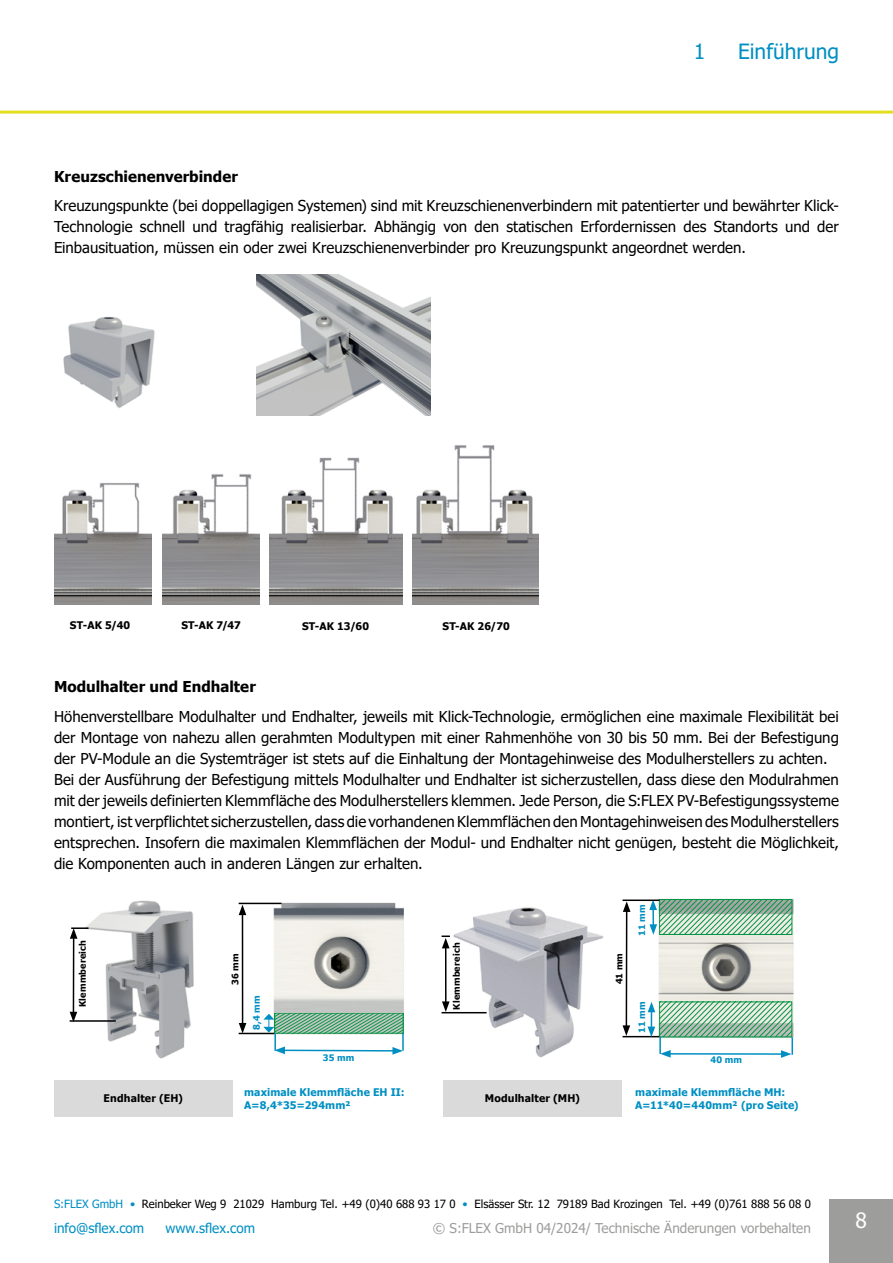
<style>
.page{position:relative;width:893px;height:1263px;background:#fff}
.page>*{position:absolute;margin:0;border:0;box-sizing:border-box;transform-origin:0 0}
.t1{font:21px "Tahoma";color:#008fc3}
.t2{font:21px "Tahoma";color:#fff}
.t3{font:15px/21px "Tahoma";color:#000;text-align:justify}
.t4{font:700 15px "Tahoma";letter-spacing:.005em;color:#000}
.t5{font:13.5px "Tahoma";color:#9d9d9c}
.t6{font:13.5px "Tahoma";color:#008fc3}
.t7{font:11.4px "Tahoma";color:#000}
.t8{font:700 10.5px/12.6px "Tahoma";letter-spacing:.015em;color:#008fc3}
.t9{font:700 10.5px "Tahoma";letter-spacing:.015em;color:#000}
.t10{font:700 9px "Tahoma";letter-spacing:.02em;color:#000}
.t11{font:700 9px "Tahoma";letter-spacing:.01em;color:#008fc3}
.s1{color:#008fc3}
</style>
<div class="page">
<div style="left:829px;top:1199px;width:64px;height:64px;background:#9d9d9c"></div>
<hr style="left:0;top:111px;width:893px;height:3px;background:#e2df1f">
<img style="left:413px;top:445px;width:126px;height:160px">
<img style="left:448px;top:907px;width:156px;height:151px">
<img style="left:272px;top:902px;width:132px;height:111px">
<img style="left:658px;top:899px;width:136px;height:139px">
<div style="left:659px;top:1001px;width:133px;height:36px;border:1px solid #009641"></div>
<hr style="left:242px;top:913px;width:1px;height:112px;background:#000">
<svg style="left:239px;top:904px;width:7px;height:11px"></svg>
<svg style="left:239px;top:1023px;width:7px;height:10px"></svg>
<hr style="left:239px;top:903px;width:43px;height:1px;background:#000">
<hr style="left:239px;top:1033px;width:35px;height:1px;background:#000">
<svg style="left:263px;top:1013px;width:141px;height:42px"></svg>
<hr style="left:626px;top:909px;width:1px;height:119px;background:#000">
<svg style="left:623px;top:901px;width:7px;height:11px"></svg>
<svg style="left:622px;top:1025px;width:8px;height:11px"></svg>
<hr style="left:622px;top:1036px;width:37px;height:1px;background:#000">
<img style="left:86px;top:900px;width:108px;height:159px">
<svg style="left:649px;top:901px;width:141px;height:34px;background:#9bc2ab"></svg>
<div style="left:659px;top:899px;width:133px;height:36px;border:1px solid #009641"></div>
<hr style="left:70px;top:1020px;width:46px;height:2px;background:#000">
<hr style="left:73px;top:936px;width:1px;height:78px;background:#000">
<svg style="left:70px;top:927px;width:19px;height:12px"></svg>
<svg style="left:70px;top:1012px;width:7px;height:10px"></svg>
<div style="left:54px;top:1080px;width:179px;height:36px;background:#dadada"></div>
<hr style="left:442px;top:1012px;width:45px;height:1px;background:#000">
<hr style="left:445px;top:946px;width:1px;height:58px;background:#000">
<svg style="left:442px;top:935px;width:8px;height:13px"></svg>
<svg style="left:442px;top:1001px;width:8px;height:11px"></svg>
<div style="left:443px;top:1080px;width:179px;height:36px;background:#dadada"></div>
<svg style="left:648px;top:1002px;width:145px;height:56px"></svg>
<hr style="left:622px;top:899px;width:37px;height:2px;background:#000">
<img style="left:269px;top:457px;width:133px;height:148px">
<img style="left:54px;top:483px;width:97px;height:122px">
<img style="left:162px;top:474px;width:97px;height:131px">
<img style="left:63px;top:316px;width:92px;height:92px">
<img style="left:256px;top:274px;width:174px;height:141px">
<p class="t4" style="left:54px;top:166px;width:185px">Kreuzschienenverbinder</p>
<h1 class="t1" style="left:694px;top:37px;width:13px">1</h1>
<h1 class="t1" style="left:738px;top:37px;width:103px">Einführung</h1>
<p class="t3" style="left:54px;top:196px;width:786px">Kreuzungspunkte (bei doppellagigen Systemen) sind mit Kreuzschienenverbindern mit patentierter und bewährter Klick-Technologie schnell und tragfähig realisierbar. Abhängig von den statischen Erfordernissen des Standorts und der Einbausituation, müssen ein oder zwei Kreuzschienenverbinder pro Kreuzungspunkt angeordnet werden.</p>
<p class="t9" style="left:70px;top:618px;width:62px">ST-AK 5/40</p>
<p class="t9" style="left:181px;top:618px;width:61px">ST-AK 7/47</p>
<p class="t9" style="left:302px;top:619px;width:69px">ST-AK 13/60</p>
<p class="t9" style="left:442px;top:619px;width:69px">ST-AK 26/70</p>
<p class="t4" style="left:54px;top:676px;width:203px">Modulhalter und Endhalter</p>
<p class="t3" style="left:54px;top:706px;width:786px;text-align:left">Höhenverstellbare Modulhalter und Endhalter, jeweils mit Klick-Technologie, ermöglichen eine maximale Flexibilität bei der Montage von nahezu allen gerahmten Modultypen mit einer Rahmenhöhe von 30 bis 50 mm. Bei der Befestigung der PV-Module an die Systemträger ist stets auf die Einhaltung der Montagehinweise des Modulherstellers zu achten.<br>Bei der Ausführung der Befestigung mittels Modulhalter und Endhalter ist sicherzustellen, dass diese den Modulrahmen mit der jeweils definierten Klemmfläche des Modulherstellers klemmen. Jede Person, die S:FLEX PV-Befestigungssysteme montiert, ist verpflichtet sicherzustellen, dass die vorhandenen Klemmflächen den Montagehinweisen des Modulherstellers entsprechen. Insofern die maximalen Klemmflächen der Modul- und Endhalter nicht genügen, besteht die Möglichkeit, die Komponenten auch in anderen Längen zur erhalten.</p>
<p class="t11" style="left:635px;top:936px;width:33px;rotate:-90deg">11 mm</p>
<p class="t10" style="left:76px;top:1007px;width:69px;rotate:-90deg">Klemmbereich</p>
<p class="t10" style="left:450px;top:1010px;width:69px;rotate:-90deg">Klemmbereich</p>
<p class="t10" style="left:229px;top:985px;width:33px;rotate:-90deg">36 mm</p>
<p class="t11" style="left:250px;top:1030px;width:36px;rotate:-90deg">8,4 mm</p>
<p class="t10" style="left:613px;top:984px;width:33px;rotate:-90deg">41 mm</p>
<p class="t11" style="left:635px;top:1033px;width:33px;rotate:-90deg">11 mm</p>
<p class="t9" style="left:104px;top:1091px;width:81px">Endhalter (EH)</p>
<p class="t11" style="left:323px;top:1051px;width:33px">35 mm</p>
<p class="t8" style="left:244px;top:1086px;width:162px">maximale Klemmfläche EH II:<br>A=8,4*35=294mm²</p>
<p class="t9" style="left:485px;top:1091px;width:97px">Modulhalter (MH)</p>
<p class="t11" style="left:710px;top:1053px;width:33px">40 mm</p>
<p class="t8" style="left:635px;top:1086px;width:165px">maximale Klemmfläche MH:<br>A=11*40=440mm² (pro Seite)</p>
<p class="t7" style="left:54px;top:1196px;width:758px"><span class="s1">S:FLEX GmbH •</span> Reinbeker Weg 9 21029 Hamburg Tel. +49 (0)40 688 93 17 0 <span class="s1">•</span> Elsässer Str. 12 79189 Bad Krozingen Tel. +49 (0)761 888 56 08 0</p>
<p class="t6" style="left:54px;top:1219px;width:92px">info@sflex.com</p>
<p class="t6" style="left:165px;top:1219px;width:91px">www.sflex.com</p>
<p class="t5" style="left:433px;top:1219px;width:380px">© S:FLEX GmbH 04/2024/ Technische Änderungen vorbehalten</p>
<h1 class="t2" style="left:855px;top:1206px;width:13px">8</h1>
</div>
